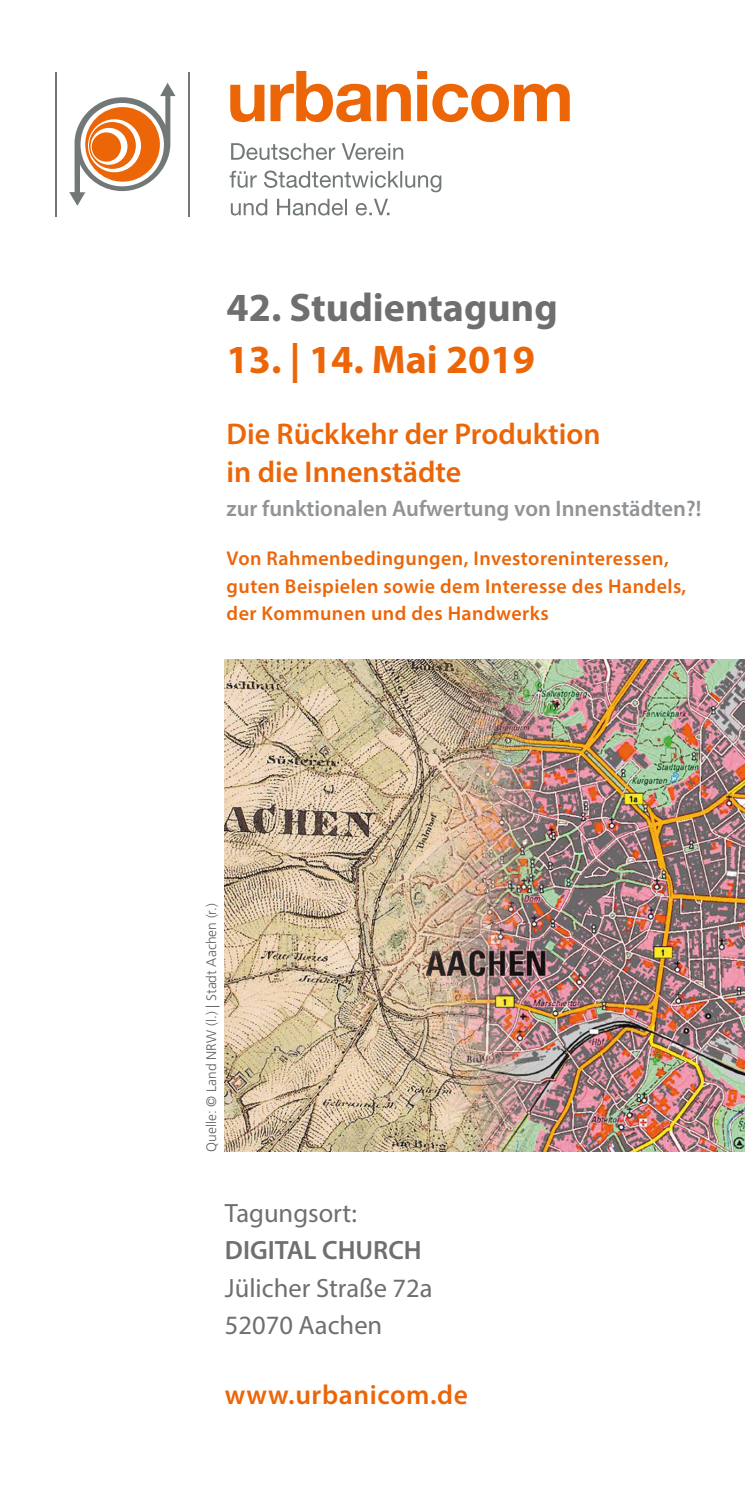
<style>
.page{position:relative;width:745px;height:1489px;background:#fff}
.page>*{position:absolute;margin:0;border:0;box-sizing:border-box;transform-origin:0 0}
.t1{font:700 40px "Myriad Pro";color:#706f6f}
.t2{font:700 40px "Myriad Pro";color:#ec6608}
.t3{font:600 30px/37.5px "Myriad Pro";color:#ec6608}
.t4{font:600 27.5px "Myriad Pro";letter-spacing:.02em;color:#ec6608}
.t5{font:26.5px/37.5px "Myriad Pro";color:#706f6f}
.t6{font:600 26.5px "Myriad Pro";color:#706f6f}
.t7{font:600 22.5px "Myriad Pro";color:#909497}
.t8{font:600 20px/27.5px "Myriad Pro";letter-spacing:.02em;color:#ec6608}
.t9{font:300 13.75px "Frutiger LT";color:#5c6062}
</style>
<div class="page">
<svg style="left:230px;top:71px;width:339px;height:51px"></svg>
<svg style="left:69px;top:83px;width:106px;height:123px"></svg>
<svg style="left:80px;top:103px;width:84px;height:83px"></svg>
<div style="left:85px;top:107px;width:75px;height:75px;background:#ec6608;border-radius:50%"></div>
<svg style="left:88px;top:119px;width:53px;height:53px"></svg>
<svg style="left:89px;top:122px;width:47px;height:47px"></svg>
<svg style="left:90px;top:128px;width:37px;height:37px"></svg>
<div style="left:92px;top:132px;width:29px;height:30px;background:#ec6608;border-radius:50%"></div>
<hr style="left:188px;top:72px;width:2px;height:144px;background:#727777">
<hr style="left:55px;top:72px;width:2px;height:144px;background:#727777">
<svg style="left:231px;top:199px;width:158px;height:16px"></svg>
<svg style="left:229px;top:170px;width:212px;height:22px"></svg>
<svg style="left:231px;top:143px;width:172px;height:17px"></svg>
<img style="left:225px;top:659px;width:519px;height:492px">
<h1 class="t1" style="left:226px;top:285px;width:332px">42. Studientagung</h1>
<h1 class="t2" style="left:226px;top:337px;width:309px">13. | 14. Mai 2019</h1>
<h2 class="t3" style="left:226px;top:414px;width:375px">Die Rückkehr der Produktion in die Innenstädte</h2>
<p class="t7" style="left:226px;top:494px;width:476px">zur funktionalen Aufwertung von Innenstädten?!</p>
<p class="t8" style="left:226px;top:544px;width:461px">Von Rahmenbedingungen, Investoreninteressen, guten Beispielen sowie dem Interesse des Handels, der Kommunen und des Handwerks</p>
<p class="t9" style="left:203px;top:1151px;width:250px;rotate:-90deg">Quelle: © Land NRW (l.) | Stadt Aachen (r.)</p>
<h3 class="t5" style="left:225px;top:1193px;width:133px">Tagungsort:</h3>
<h3 class="t6" style="left:225px;top:1233px;width:198px">DIGITAL CHURCH</h3>
<h3 class="t5" style="left:225px;top:1268px;width:209px">Jülicher Straße 72a<br>52070 Aachen</h3>
<h3 class="t4" style="left:225px;top:1376px;width:244px">www.urbanicom.de</h3>
</div>
